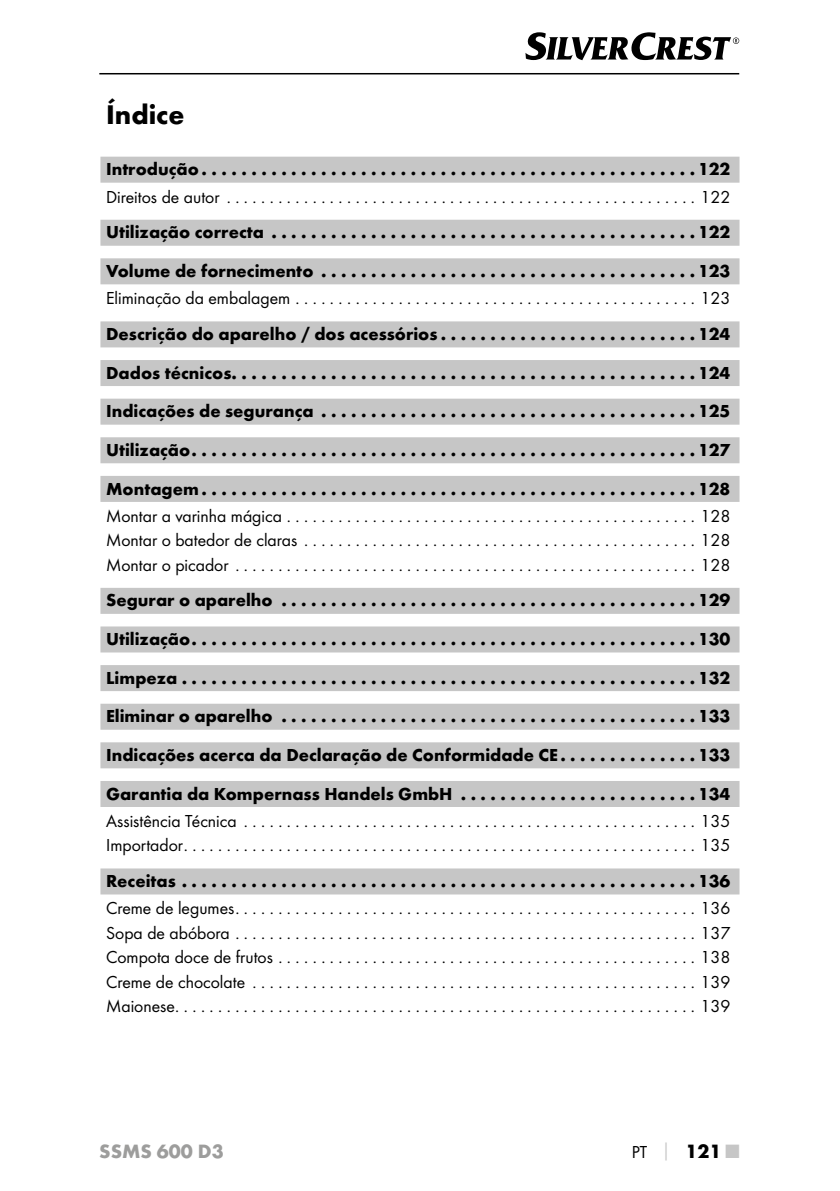
<style>
.page{position:relative;width:840px;height:1191px;background:#fff}
.page>*{position:absolute;margin:0;border:0;box-sizing:border-box;transform-origin:0 0}
.t1{font:700 28px "Futura";color:#000}
.t2{font:700 20px "Futura";color:#9d9d9c}
.t3{font:700 20px "Futura";color:#000}
.t4{font:700 18px/38.6px "Futura";color:#000;text-align:justify}
.t5{font:18px/24.4px "Futura Boo";color:#000;text-align:justify}
.s1{font-family:"Futura Boo";font-weight:400;font-size:18px}
.s2{font-size:18px;color:#c6c6c6}
.s3{color:#c6c6c6}
</style>
<div class="page">
<hr style="left:99px;top:73px;width:639px;height:1px;background:#000">
<svg style="left:525px;top:32px;width:213px;height:28px"></svg>
<div style="left:100px;top:157px;width:639px;height:26px;background:#c6c6c6"></div>
<div style="left:100px;top:220px;width:639px;height:26px;background:#c6c6c6"></div>
<div style="left:100px;top:258px;width:639px;height:26px;background:#c6c6c6"></div>
<div style="left:100px;top:321px;width:639px;height:26px;background:#c6c6c6"></div>
<div style="left:100px;top:360px;width:639px;height:26px;background:#c6c6c6"></div>
<div style="left:100px;top:399px;width:639px;height:26px;background:#c6c6c6"></div>
<div style="left:100px;top:437px;width:639px;height:26px;background:#c6c6c6"></div>
<div style="left:100px;top:476px;width:639px;height:26px;background:#c6c6c6"></div>
<div style="left:100px;top:588px;width:639px;height:26px;background:#c6c6c6"></div>
<div style="left:100px;top:626px;width:639px;height:26px;background:#c6c6c6"></div>
<div style="left:100px;top:665px;width:639px;height:26px;background:#c6c6c6"></div>
<div style="left:100px;top:703px;width:639px;height:26px;background:#c6c6c6"></div>
<div style="left:100px;top:742px;width:639px;height:26px;background:#c6c6c6"></div>
<div style="left:100px;top:781px;width:639px;height:26px;background:#c6c6c6"></div>
<div style="left:100px;top:868px;width:639px;height:26px;background:#c6c6c6"></div>
<h1 class="t1" style="left:106px;top:97px;width:80px">Índice</h1>
<p class="t4" style="left:106px;top:150px;width:625px">Introdução . . . . . . . . . . . . . . . . . . . . . . . . . . . . . . . . . . . . . . . . . . . . . . . . . 122</p>
<p class="t5" style="left:106px;top:184px;width:625px">Direitos de autor . . . . . . . . . . . . . . . . . . . . . . . . . . . . . . . . . . . . . . . . . . . . . . . . . . . . . . . 122</p>
<p class="t4" style="left:106px;top:213px;width:625px">Utilização correcta . . . . . . . . . . . . . . . . . . . . . . . . . . . . . . . . . . . . . . . . . . 122<br>Volume de fornecimento . . . . . . . . . . . . . . . . . . . . . . . . . . . . . . . . . . . . . 123</p>
<p class="t5" style="left:106px;top:286px;width:625px">Eliminação da embalagem . . . . . . . . . . . . . . . . . . . . . . . . . . . . . . . . . . . . . . . . . . . . . . . 123</p>
<p class="t4" style="left:106px;top:314px;width:625px">Descrição do aparelho / dos acessórios . . . . . . . . . . . . . . . . . . . . . . . . . 124<br>Dados técnicos . . . . . . . . . . . . . . . . . . . . . . . . . . . . . . . . . . . . . . . . . . . . . . 124<br>Indicações de segurança . . . . . . . . . . . . . . . . . . . . . . . . . . . . . . . . . . . . . 125<br>Utilização . . . . . . . . . . . . . . . . . . . . . . . . . . . . . . . . . . . . . . . . . . . . . . . . . . 127<br>Montagem . . . . . . . . . . . . . . . . . . . . . . . . . . . . . . . . . . . . . . . . . . . . . . . . . 128</p>
<p class="t5" style="left:106px;top:503px;width:625px">Montar a varinha mágica . . . . . . . . . . . . . . . . . . . . . . . . . . . . . . . . . . . . . . . . . . . . . . . . 128<br>Montar o batedor de claras . . . . . . . . . . . . . . . . . . . . . . . . . . . . . . . . . . . . . . . . . . . . . . 128<br>Montar o picador . . . . . . . . . . . . . . . . . . . . . . . . . . . . . . . . . . . . . . . . . . . . . . . . . . . . . . 128</p>
<p class="t4" style="left:106px;top:581px;width:625px">Segurar o aparelho . . . . . . . . . . . . . . . . . . . . . . . . . . . . . . . . . . . . . . . . . 129<br>Utilização . . . . . . . . . . . . . . . . . . . . . . . . . . . . . . . . . . . . . . . . . . . . . . . . . . 130<br>Limpeza . . . . . . . . . . . . . . . . . . . . . . . . . . . . . . . . . . . . . . . . . . . . . . . . . . . 132<br>Eliminar o aparelho . . . . . . . . . . . . . . . . . . . . . . . . . . . . . . . . . . . . . . . . . 133<br>Indicações acerca da Declaração de Conformidade CE . . . . . . . . . . . . . 133<br>Garantia da Kompernass Handels GmbH . . . . . . . . . . . . . . . . . . . . . . . 134</p>
<p class="t5" style="left:106px;top:808px;width:625px">Assistência Técnica . . . . . . . . . . . . . . . . . . . . . . . . . . . . . . . . . . . . . . . . . . . . . . . . . . . . . 135<br>Importador . . . . . . . . . . . . . . . . . . . . . . . . . . . . . . . . . . . . . . . . . . . . . . . . . . . . . . . . . . . . 135</p>
<p class="t4" style="left:106px;top:861px;width:625px">Receitas . . . . . . . . . . . . . . . . . . . . . . . . . . . . . . . . . . . . . . . . . . . . . . . . . . . 136</p>
<p class="t5" style="left:106px;top:896px;width:625px">Creme de legumes . . . . . . . . . . . . . . . . . . . . . . . . . . . . . . . . . . . . . . . . . . . . . . . . . . . . . . 136<br>Sopa de abóbora . . . . . . . . . . . . . . . . . . . . . . . . . . . . . . . . . . . . . . . . . . . . . . . . . . . . . . 137<br>Compota doce de frutos . . . . . . . . . . . . . . . . . . . . . . . . . . . . . . . . . . . . . . . . . . . . . . . . . 138<br>Creme de chocolate . . . . . . . . . . . . . . . . . . . . . . . . . . . . . . . . . . . . . . . . . . . . . . . . . . . . 139<br>Maionese . . . . . . . . . . . . . . . . . . . . . . . . . . . . . . . . . . . . . . . . . . . . . . . . . . . . . . . . . . . . . 139</p>
<p class="t2" style="left:99px;top:1139px;width:126px">SSMS 600 D3</p>
<p class="t3" style="left:631px;top:1139px;width:109px"><span class="s1">PT</span> <span class="s2">│</span> 121 <span class="s3">■</span></p>
</div>
